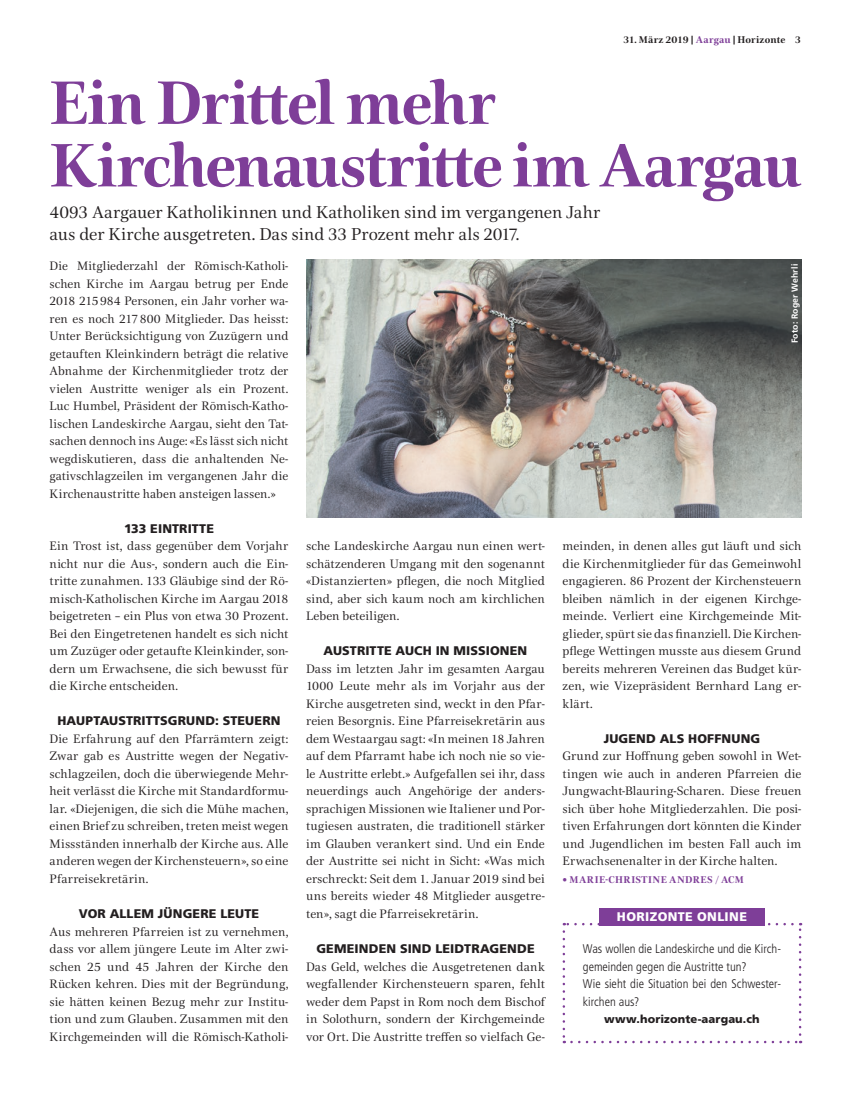
<style>
.page{position:relative;width:851px;height:1099px;background:#fff}
.page>*{position:absolute;margin:0;border:0;box-sizing:border-box;transform-origin:0 0}
.t1{font:700 62.5px/62.5px "Civita";letter-spacing:-.025em;color:#7e3e98}
.t2{font:17.5px/21.2px "Civita";letter-spacing:-.005em;color:#231f20}
.t3{font:12.5px/17.5px "Civita";letter-spacing:.005em;color:#231f20;text-align:justify}
.t4{font:900 12.5px "Frutiger LT Std";letter-spacing:.01em;color:#231f20}
.t5{font:300 condensed 12.5px/17.5px "Frutiger LT Std";color:#231f20}
.t6{font:900 12.5px "Frutiger LT Std";letter-spacing:.03em;color:#fff}
.t7{font:900 11.25px "Frutiger LT Std";letter-spacing:.01em;color:#231f20}
.t8{font:700 10px "Civita";letter-spacing:.01em;color:#231f20}
.t9{font:700 10px "Civita";letter-spacing:.04em;color:#7e3e98}
.t10{font:700 8.75px "Frutiger LT Std";letter-spacing:.015em;color:#fff}
.s1{color:#7e3e98}
</style>
<div class="page">
<img style="left:306px;top:260px;width:495px;height:257px">
<svg style="left:562px;top:931px;width:3px;height:112px"></svg>
<svg style="left:571px;top:1040px;width:230px;height:3px"></svg>
<svg style="left:798px;top:922px;width:3px;height:112px"></svg>
<svg style="left:563px;top:922px;width:229px;height:3px"></svg>
<div style="left:599px;top:907px;width:165px;height:18px;background:#7e3e98"></div>
<p class="t8" style="left:623px;top:32px;width:179px">31. März 2019 | <span class="s1">Aargau</span> | Horizonte 3</p>
<h1 class="t1" style="left:50px;top:71px;width:753px">Ein Drittel mehr<br>Kirchenaustritte im Aargau</h1>
<h2 class="t2" style="left:50px;top:201px;width:552px">4093 Aargauer Katholikinnen und Katholiken sind im vergangenen Jahr aus der Kirche ausgetreten. Das sind 33 Prozent mehr als 2017.</h2>
<p class="t3" style="left:50px;top:257px;width:240px">Die Mitgliederzahl der Römisch-Katholi&shy;schen Kirche im Aargau betrug per Ende 2018 215984 Personen, ein Jahr vorher wa&shy;ren es noch 217800 Mitglieder. Das heisst:<br>Unter Berücksichtigung von Zuzügern und getauften Kleinkindern beträgt die relative Abnahme der Kirchenmitglieder trotz der vielen Austritte weniger als ein Prozent.<br>Luc Humbel, Präsident der Römisch-Katho&shy;lischen Landeskirche Aargau, sieht den Tat&shy;sachen dennoch ins Auge: «Es lässt sich nicht wegdiskutieren, dass die anhaltenden Ne&shy;gativschlagzeilen im vergangenen Jahr die Kirchenaustritte haben ansteigen lassen.»</p>
<p class="t4" style="left:124px;top:521px;width:91px">133 EINTRITTE</p>
<p class="t3" style="left:50px;top:537px;width:240px">Ein Trost ist, dass gegenüber dem Vorjahr nicht nur die Aus-, sondern auch die Ein&shy;tritte zunahmen. 133 Gläubige sind der Rö&shy;misch-Katholischen Kirche im Aargau 2018 beigetreten – ein Plus von etwa 30 Prozent.<br>Bei den Eingetretenen handelt es sich nicht um Zuzüger oder getaufte Kleinkinder, son&shy;dern um Erwachsene, die sich bewusst für die Kirche entscheiden.</p>
<p class="t4" style="left:57px;top:713px;width:224px">HAUPTAUSTRITTSGRUND: STEUERN</p>
<p class="t3" style="left:50px;top:729px;width:240px">Die Erfahrung auf den Pfarrämtern zeigt:<br>Zwar gab es Austritte wegen der Negativ&shy;schlagzeilen, doch die überwiegende Mehr&shy;heit verlässt die Kirche mit Standardformu&shy;lar. «Diejenigen, die sich die Mühe machen, einen Brief zu schreiben, treten meist wegen Missständen innerhalb der Kirche aus. Alle anderen wegen der Kirchensteuern», so eine Pfarreisekretärin.</p>
<p class="t4" style="left:79px;top:906px;width:182px">VOR ALLEM JÜNGERE LEUTE</p>
<p class="t3" style="left:50px;top:922px;width:240px">Aus mehreren Pfarreien ist zu vernehmen, dass vor allem jüngere Leute im Alter zwi&shy;schen 25 und 45 Jahren der Kirche den Rücken kehren. Dies mit der Begründung, sie hätten keinen Bezug mehr zur Institu&shy;tion und zum Glauben. Zusammen mit den Kirchgemeinden will die Römisch-Katholi-</p>
<p class="t10" style="left:789px;top:343px;width:81px;rotate:-90deg">Foto: Roger Wehrli</p>
<p class="t3" style="left:306px;top:537px;width:240px">sche Landeskirche Aargau nun einen wert&shy;schätzenderen Umgang mit den sogenannt «Distanzierten» pflegen, die noch Mitglied sind, aber sich kaum noch am kirchlichen Leben beteiligen.</p>
<p class="t4" style="left:323px;top:643px;width:205px">AUSTRITTE AUCH IN MISSIONEN</p>
<p class="t3" style="left:306px;top:659px;width:240px">Dass im letzten Jahr im gesamten Aargau 1000 Leute mehr als im Vorjahr aus der Kirche ausgetreten sind, weckt in den Pfar&shy;reien Besorgnis. Eine Pfarreisekretärin aus dem Westaargau sagt: «In meinen 18 Jahren auf dem Pfarramt habe ich noch nie so vie&shy;le Austritte erlebt.» Aufgefallen sei ihr, dass neuerdings auch Angehörige der anders&shy;sprachigen Missionen wie Italiener und Por&shy;tugiesen austraten, die traditionell stärker im Glauben verankert sind. Und ein Ende der Austritte sei nicht in Sicht: «Was mich erschreckt: Seit dem 1. Januar 2019 sind bei uns bereits wieder 48 Mitglieder ausgetre&shy;ten», sagt die Pfarreisekretärin.</p>
<p class="t4" style="left:316px;top:941px;width:220px">GEMEINDEN SIND LEIDTRAGENDE</p>
<p class="t3" style="left:306px;top:957px;width:240px">Das Geld, welches die Ausgetretenen dank wegfallender Kirchensteuern sparen, fehlt weder dem Papst in Rom noch dem Bischof in Solothurn, sondern der Kirchgemeinde vor Ort. Die Austritte treffen so vielfach Ge-</p>
<p class="t3" style="left:562px;top:537px;width:240px">meinden, in denen alles gut läuft und sich die Kirchenmitglieder für das Gemeinwohl engagieren. 86 Prozent der Kirchensteuern bleiben nämlich in der eigenen Kirchge&shy;meinde. Verliert eine Kirchgemeinde Mit&shy;glieder, spürt sie das finanziell. Die Kirchen&shy;pflege Wettingen musste aus diesem Grund bereits mehreren Vereinen das Budget kür&shy;zen, wie Vizepräsident Bernhard Lang er&shy;klärt.</p>
<p class="t4" style="left:603px;top:731px;width:158px">JUGEND ALS HOFFNUNG</p>
<p class="t3" style="left:562px;top:747px;width:240px">Grund zur Hoffnung geben sowohl in Wet&shy;tingen wie auch in anderen Pfarreien die Jungwacht-Blauring-Scharen. Diese freuen sich über hohe Mitgliederzahlen. Die posi&shy;tiven Erfahrungen dort könnten die Kinder und Jugendlichen im besten Fall auch im Erwachsenenalter in der Kirche halten.</p>
<p class="t9" style="left:562px;top:872px;width:183px">• MARIE-CHRISTINE ANDRES / ACM</p>
<p class="t6" style="left:617px;top:909px;width:131px">HORIZONTE ONLINE</p>
<p class="t5" style="left:582px;top:940px;width:200px">Was wollen die Landeskirche und die Kirch&shy;gemeinden gegen die Austritte tun?<br>Wie sieht die Situation bei den Schwester&shy;kirchen aus?</p>
<p class="t7" style="left:604px;top:1012px;width:157px">www.horizonte-aargau.ch</p>
</div>
